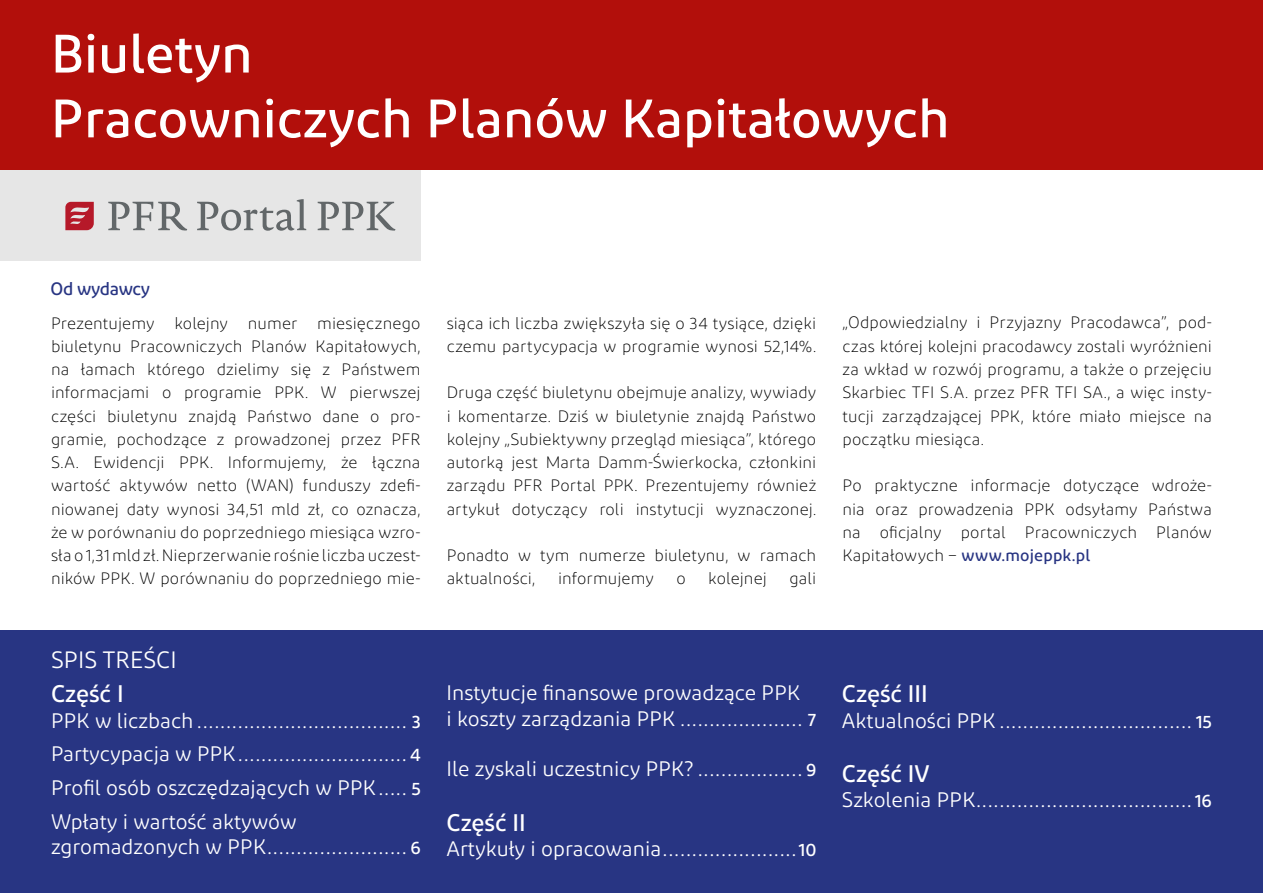
<style>
.page{position:relative;width:1263px;height:893px;background:#fff}
.page>*{position:absolute;margin:0;border:0;box-sizing:border-box;transform-origin:0 0}
.t1{font:500 54px/64.8px "Diodrum Cyrillic";color:#fff}
.t2{font:500 24px "Diodrum Cyrillic";color:#fff}
.t3{font:23.7px "Diodrum Cyrillic";color:#fff}
.t4{font:21px/25.2px "Diodrum Cyrillic";color:#fff}
.t5{font:500 18px "Diodrum Cyrillic";color:#fff}
.t6{font:500 18px "Diodrum Cyrillic";letter-spacing:-.02em;color:#283583}
.t7{font:300 16.5px/23.2px "Diodrum Cyrillic";letter-spacing:.005em;color:#000;text-align:justify}
.s1{font-weight:500;color:#283583}
</style>
<div class="page">
<div style="left:0;top:170px;width:421px;height:91px;background:#e6e6e6"></div>
<div style="left:0;top:630px;width:1263px;height:263px;background:#283583"></div>
<div style="left:0;top:0;width:1263px;height:170px;background:#b20f0b"></div>
<svg style="left:65px;top:202px;width:29px;height:28px"></svg>
<svg style="left:108px;top:202px;width:79px;height:29px"></svg>
<svg style="left:197px;top:199px;width:109px;height:32px"></svg>
<svg style="left:318px;top:202px;width:77px;height:29px"></svg>
<h1 class="t1" style="left:51px;top:20px;width:900px">Biuletyn<br>Pracowniczych Planów Kapitałowych</h1>
<p class="t6" style="left:51px;top:277px;width:101px">Od wydawcy</p>
<p class="t7" style="left:51px;top:311px;width:371px">Prezentujemy kolejny numer miesięcznego biuletynu Pracowniczych Planów Kapitałowych, na łamach którego dzielimy się z Państwem informacjami o programie PPK. W pierwszej części biuletynu znajdą Państwo dane o pro&shy;gramie, pochodzące z prowadzonej przez PFR S.A. Ewidencji PPK. Informujemy, że łączna wartość aktywów netto (WAN) funduszy zdefi&shy;niowanej daty wynosi 34,51 mld zł, co oznacza, że w porównaniu do poprzedniego miesiąca wzro&shy;sła o 1,31 mld zł. Nieprzerwanie rośnie liczba uczest&shy;ników PPK. W porównaniu do poprzedniego mie-</p>
<p class="t7" style="left:447px;top:311px;width:371px">siąca ich liczba zwiększyła się o 34 tysiące, dzięki czemu partycypacja w programie wynosi 52,14%.</p>
<p class="t7" style="left:447px;top:381px;width:371px">Druga część biuletynu obejmuje analizy, wywiady i komentarze. Dziś w biuletynie znajdą Państwo kolejny „Subiektywny przegląd miesiąca”, którego autorką jest Marta Damm-Świerkocka, członkini zarządu PFR Portal PPK. Prezentujemy również artykuł dotyczący roli instytucji wyznaczonej.</p>
<p class="t7" style="left:447px;top:543px;width:371px">Ponadto w tym numerze biuletynu, w ramach aktualności,</p>
<p class="t7" style="left:558px;top:567px;width:97px">informujemy</p>
<p class="t7" style="left:676px;top:567px;width:11px">o</p>
<p class="t7" style="left:708px;top:567px;width:60px">kolejnej</p>
<p class="t7" style="left:789px;top:567px;width:28px">gali</p>
<h3 class="t3" style="left:51px;top:645px;width:127px">SPIS TREŚCI</h3>
<h2 class="t2" style="left:51px;top:679px;width:74px">Część I</h2>
<p class="t4" style="left:51px;top:707px;width:144px">PPK w liczbach</p>
<p class="t5" style="left:412px;top:710px;width:11px">3</p>
<p class="t4" style="left:51px;top:741px;width:186px">Partycypacja w PPK</p>
<p class="t5" style="left:410px;top:744px;width:12px">4</p>
<p class="t4" style="left:51px;top:775px;width:327px">Profil osób oszczędzających w PPK</p>
<p class="t5" style="left:411px;top:777px;width:11px">5</p>
<p class="t4" style="left:51px;top:808px;width:247px">Wpłaty i wartość aktywów zgromadzonych w PPK</p>
<p class="t5" style="left:411px;top:836px;width:12px">6</p>
<p class="t4" style="left:446px;top:680px;width:355px">Instytucje finansowe prowadzące PPK i koszty zarządzania PPK</p>
<p class="t5" style="left:808px;top:708px;width:10px">7</p>
<p class="t4" style="left:446px;top:756px;width:249px">Ile zyskali uczestnicy PPK?</p>
<p class="t5" style="left:806px;top:759px;width:12px">9</p>
<h2 class="t2" style="left:446px;top:807px;width:81px">Część II</h2>
<p class="t4" style="left:446px;top:835px;width:216px">Artykuły i opracowania</p>
<p class="t5" style="left:798px;top:838px;width:19px">10</p>
<p class="t7" style="left:842px;top:311px;width:371px">„Odpowiedzialny i Przyjazny Pracodawca”, pod&shy;czas której kolejni pracodawcy zostali wyróżnieni za wkład w rozwój programu, a także o przejęciu Skarbiec TFI S.A. przez PFR TFI SA., a więc insty&shy;tucji zarządzającej PPK, które miało miejsce na początku miesiąca.</p>
<p class="t7" style="left:842px;top:474px;width:371px">Po praktyczne informacje dotyczące wdroże&shy;nia oraz prowadzenia PPK odsyłamy Państwa na oficjalny portal Pracowniczych Planów Kapitałowych − <span class="s1">www.mojeppk.pl</span></p>
<h2 class="t2" style="left:842px;top:679px;width:87px">Część III</h2>
<p class="t4" style="left:842px;top:707px;width:155px">Aktualności PPK</p>
<p class="t5" style="left:1196px;top:710px;width:18px">15</p>
<h2 class="t2" style="left:842px;top:758px;width:89px">Część IV</h2>
<p class="t4" style="left:842px;top:787px;width:135px">Szkolenia PPK</p>
<p class="t5" style="left:1195px;top:789px;width:19px">16</p>
</div>
